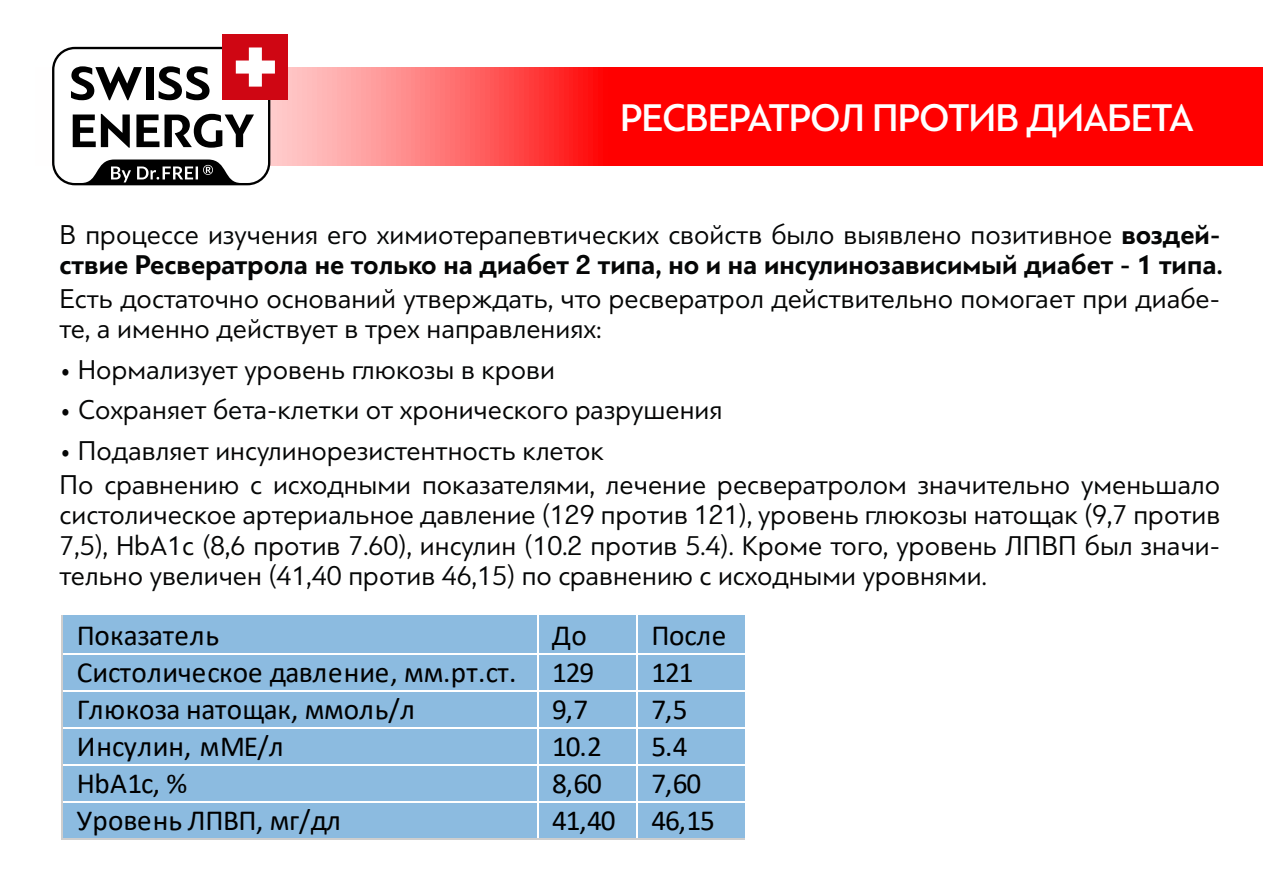
<style>
.page{position:relative;width:1263px;height:893px;background:#fff}
.page>*{position:absolute;margin:0;border:0;box-sizing:border-box;transform-origin:0 0}
.t1{font:500 40.5px "PF Bague Sans Pro";letter-spacing:-.025em;color:#fff;scale:.95 1}
.t2{font:29.25px "Calibri";letter-spacing:-.005em;color:#000}
.t3{font:28.5px/30px "PF Bague Sans Pro";color:#050606;scale:.96 1}
.t4{font:28.5px/34.5px "PF Bague Sans Pro";color:#050606;scale:.9 1}
.t5{font:700 28.5px/30px "PF Bague Sans Pro";color:#050606;scale:.96 1}
.s1{font-weight:400}
</style>
<div class="page">
<svg style="left:275px;top:68px;width:988px;height:97px;background:#ff2525"></svg>
<div style="left:223px;top:34px;width:65px;height:66px;background:#cf0613"></div>
<svg style="left:52px;top:47px;width:223px;height:138px"></svg>
<div style="left:61px;top:615px;width:476px;height:37px;background:#8cbbe0"></div>
<div style="left:537px;top:615px;width:99px;height:37px;background:#8cbbe0"></div>
<div style="left:636px;top:615px;width:109px;height:37px;background:#8cbbe0"></div>
<hr style="left:61px;top:615px;width:2px;height:37px;background:#cecece">
<hr style="left:537px;top:615px;width:1px;height:37px;background:#fff">
<hr style="left:636px;top:615px;width:2px;height:37px;background:#fff">
<div style="left:61px;top:652px;width:476px;height:37px;background:#8cbbe0"></div>
<div style="left:537px;top:652px;width:99px;height:37px;background:#8cbbe0"></div>
<div style="left:636px;top:652px;width:109px;height:37px;background:#8cbbe0"></div>
<hr style="left:61px;top:652px;width:476px;height:2px;background:#fff">
<hr style="left:61px;top:652px;width:2px;height:37px;background:#cecece">
<hr style="left:537px;top:652px;width:99px;height:2px;background:#fff">
<hr style="left:537px;top:652px;width:1px;height:37px;background:#fff">
<hr style="left:636px;top:652px;width:109px;height:2px;background:#fff">
<hr style="left:636px;top:652px;width:2px;height:37px;background:#fff">
<div style="left:61px;top:689px;width:476px;height:38px;background:#8cbbe0"></div>
<div style="left:537px;top:689px;width:99px;height:38px;background:#8cbbe0"></div>
<div style="left:636px;top:689px;width:109px;height:38px;background:#8cbbe0"></div>
<hr style="left:61px;top:689px;width:476px;height:2px;background:#fff">
<hr style="left:61px;top:689px;width:2px;height:38px;background:#cecece">
<hr style="left:537px;top:689px;width:99px;height:2px;background:#fff">
<hr style="left:537px;top:689px;width:1px;height:38px;background:#fff">
<hr style="left:636px;top:689px;width:109px;height:2px;background:#fff">
<hr style="left:636px;top:689px;width:2px;height:38px;background:#fff">
<div style="left:61px;top:727px;width:476px;height:37px;background:#8cbbe0"></div>
<div style="left:537px;top:727px;width:99px;height:37px;background:#8cbbe0"></div>
<div style="left:636px;top:727px;width:109px;height:37px;background:#8cbbe0"></div>
<hr style="left:61px;top:727px;width:476px;height:1px;background:#fff">
<hr style="left:61px;top:727px;width:2px;height:37px;background:#cecece">
<hr style="left:537px;top:727px;width:99px;height:1px;background:#fff">
<hr style="left:537px;top:727px;width:1px;height:37px;background:#fff">
<hr style="left:636px;top:727px;width:109px;height:1px;background:#fff">
<hr style="left:636px;top:727px;width:2px;height:37px;background:#fff">
<div style="left:61px;top:764px;width:476px;height:37px;background:#8cbbe0"></div>
<div style="left:537px;top:764px;width:99px;height:37px;background:#8cbbe0"></div>
<div style="left:636px;top:764px;width:109px;height:37px;background:#8cbbe0"></div>
<hr style="left:61px;top:764px;width:476px;height:2px;background:#fff">
<hr style="left:61px;top:764px;width:2px;height:37px;background:#cecece">
<hr style="left:537px;top:764px;width:99px;height:2px;background:#fff">
<hr style="left:537px;top:764px;width:1px;height:37px;background:#fff">
<hr style="left:636px;top:764px;width:109px;height:2px;background:#fff">
<hr style="left:636px;top:764px;width:2px;height:37px;background:#fff">
<div style="left:61px;top:801px;width:476px;height:39px;background:#8cbbe0"></div>
<div style="left:537px;top:801px;width:99px;height:39px;background:#8cbbe0"></div>
<div style="left:636px;top:801px;width:109px;height:39px;background:#8cbbe0"></div>
<hr style="left:61px;top:838px;width:684px;height:2px;background:#cecece">
<hr style="left:61px;top:801px;width:476px;height:2px;background:#fff">
<hr style="left:61px;top:801px;width:2px;height:37px;background:#cecece">
<hr style="left:537px;top:801px;width:99px;height:2px;background:#fff">
<hr style="left:537px;top:801px;width:1px;height:37px;background:#fff">
<hr style="left:636px;top:801px;width:109px;height:2px;background:#fff">
<hr style="left:636px;top:801px;width:2px;height:37px;background:#fff">
<h1 class="t1" style="left:620px;top:93px;width:605px">РЕСВЕРАТРОЛ ПРОТИВ ДИАБЕТА</h1>
<p class="t5" style="left:60px;top:220px;width:1213px"><span class="s1">В процессе изучения его химиотерапевтических свойств было выявлено позитивное</span> воздей&shy;ствие Ресвератрола не только на диабет 2 типа, но и на инсулинозависимый диабет - 1 типа.</p>
<p class="t3" style="left:60px;top:284px;width:1210px">Есть достаточно оснований утверждать, что ресвератрол действительно помогает при диабе&shy;те, а именно действует в трех направлениях:</p>
<p class="t4" style="left:60px;top:352px;width:552px">• Нормализует уровень глюкозы в крови</p>
<p class="t4" style="left:60px;top:393px;width:738px">• Сохраняет бета-клетки от хронического разрушения</p>
<p class="t4" style="left:60px;top:433px;width:1291px">• Подавляет инсулинорезистентность клеток<br>По сравнению с исходными показателями, лечение ресвератролом значительно уменьшало</p>
<p class="t3" style="left:60px;top:500px;width:1210px;text-align:justify">систолическое артериальное давление (129 против 121), уровень глюкозы натощак (9,7 против 7,5), HbA1c (8,6 против 7.60), инсулин (10.2 против 5.4). Кроме того, уровень ЛПВП был значи&shy;тельно увеличен (41,40 против 46,15) по сравнению с исходными уровнями.</p>
<p class="t2" style="left:77px;top:615px;width:144px">Показатель</p>
<p class="t2" style="left:552px;top:615px;width:36px">До</p>
<p class="t2" style="left:651px;top:615px;width:76px">После</p>
<p class="t2" style="left:77px;top:652px;width:519px">Систолическое давление, мм.рт.ст. 129</p>
<p class="t2" style="left:651px;top:652px;width:44px">121</p>
<p class="t2" style="left:77px;top:689px;width:340px">Глюкоза натощак, ммоль/л</p>
<p class="t2" style="left:552px;top:689px;width:38px">9,7</p>
<p class="t2" style="left:651px;top:689px;width:38px">7,5</p>
<p class="t2" style="left:77px;top:726px;width:208px">Инсулин, мМЕ/л</p>
<p class="t2" style="left:552px;top:726px;width:51px">10.2</p>
<p class="t2" style="left:651px;top:726px;width:38px">5.4</p>
<p class="t2" style="left:77px;top:763px;width:112px">HbA1c, %</p>
<p class="t2" style="left:552px;top:763px;width:51px">8,60</p>
<p class="t2" style="left:651px;top:763px;width:51px">7,60</p>
<p class="t2" style="left:77px;top:800px;width:266px">Уровень ЛПВП, мг/дл</p>
<p class="t2" style="left:552px;top:800px;width:164px">41,40 46,15</p>
</div>
